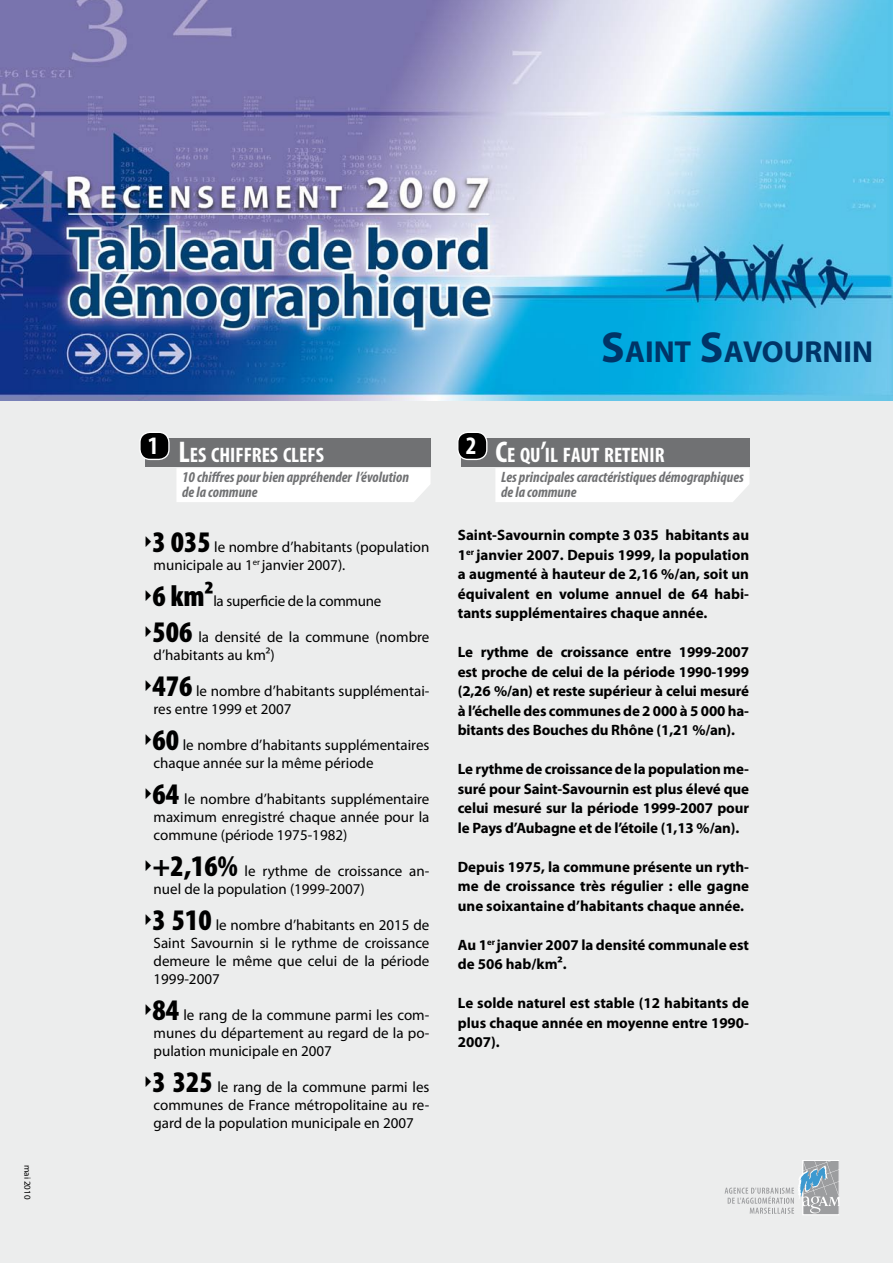
<style>
.page{position:relative;width:893px;height:1263px;background:#fff}
.page>*{position:absolute;margin:0;border:0;box-sizing:border-box;transform-origin:0 0}
.t1{font:700 30.45px "Myriad Pro";color:#003467}
.t2{font:700 condensed 25.2px "Myriad Pro";color:#fff}
.t3{font:700 condensed 21px "Myriad Pro";color:#fff}
.t4{font:700 15px/19.5px "Myriad Pro";color:#000;text-align:justify}
.t5{font:15px/18px "Myriad Pro";color:#000}
.t6{font:italic 700 condensed 15px/15px "Myriad Pro";color:#707173}
.t7{font:15px "Myriad Pro";letter-spacing:-.02em;color:#000}
.t8{font:9px "Myriad Pro";color:#000}
.s1{font-size:43.5px}
.s2{font-size:30px}
.s3{font-weight:900;font-stretch:condensed;font-size:30px}
</style>
<div class="page">
<div style="left:0;top:4px;width:893px;height:1259px;background:#eceded"></div>
<img style="left:0;top:0;width:893px;height:400px">
<svg style="left:725px;top:1160px;width:114px;height:55px"></svg>
<div style="left:145px;top:438px;width:286px;height:28px;background:#707173"></div>
<div style="left:177px;top:468px;width:253px;height:34px;background:#fff"></div>
<div style="left:495px;top:468px;width:254px;height:34px;background:#fff"></div>
<div style="left:461px;top:438px;width:288px;height:28px;background:#707173"></div>
<div style="left:140px;top:432px;width:29px;height:27px;background:#000;border-radius:10px"></div>
<div style="left:139px;top:432px;width:31px;height:28px;border:1px solid #fff;border-radius:10px"></div>
<div style="left:458px;top:432px;width:29px;height:27px;background:#000;border-radius:10px"></div>
<div style="left:457px;top:432px;width:30px;height:28px;border:1px solid #fff;border-radius:10px"></div>
<p class="t8" style="left:33px;top:1165px;width:36px;rotate:90deg">mai 2010</p>
<h1 class="t1" style="left:601px;top:332px;width:274px"><span class="s1">S</span>AINT <span class="s1">S</span>AVOURNIN</h1>
<h2 class="t2" style="left:148px;top:430px;width:12px">1</h2>
<h2 class="t2" style="left:466px;top:430px;width:12px">2</h2>
<h3 class="t3" style="left:495px;top:442px;width:171px"><span class="s2">C</span>E QU<span class="s2">’</span>IL FAUT RETENIR</h3>
<h3 class="t3" style="left:179px;top:442px;width:147px"><span class="s2">L</span>ES CHIFFRES CLEFS</h3>
<p class="t6" style="left:182px;top:470px;width:228px">10 chiffres pour bien appréhender l’évolution de la commune</p>
<p class="t6" style="left:501px;top:470px;width:244px">Les principales caractéristiques démographiques de la commune</p>
<p class="t5" style="left:153px;top:537px;width:278px"><span class="s3">3 035</span> le nombre d’habitants (population municipale au 1<sup>er</sup> janvier 2007).</p>
<p class="t7" style="left:153px;top:591px;width:230px"><span class="s3">6 km²</span>la superficie de la commune</p>
<p class="t5" style="left:153px;top:627px;width:278px"><span class="s3">506</span> la densité de la commune (nombre d’habitants au km²)</p>
<p class="t5" style="left:153px;top:681px;width:278px"><span class="s3">476</span> le nombre d’habitants supplémentai&shy;res entre 1999 et 2007</p>
<p class="t5" style="left:153px;top:735px;width:278px"><span class="s3">60</span> le nombre d’habitants supplémentaires chaque année sur la même période</p>
<p class="t5" style="left:153px;top:789px;width:278px;text-align:justify"><span class="s3">64</span> le nombre d’habitants supplémentaire maximum enregistré chaque année pour la commune (période 1975-1982)</p>
<p class="t5" style="left:153px;top:861px;width:278px"><span class="s3">+2,16%</span> le rythme de croissance an&shy;nuel de la population (1999-2007)</p>
<p class="t5" style="left:153px;top:915px;width:278px;text-align:justify"><span class="s3">3 510</span> le nombre d’habitants en 2015 de Saint Savournin si le rythme de croissance demeure le même que celui de la période 1999-2007</p>
<p class="t5" style="left:153px;top:1005px;width:278px;text-align:justify"><span class="s3">84</span> le rang de la commune parmi les com&shy;munes du département au regard de la po&shy;pulation municipale en 2007</p>
<p class="t5" style="left:153px;top:1077px;width:278px;text-align:justify"><span class="s3">3 325</span> le rang de la commune parmi les communes de France métropolitaine au re&shy;gard de la population municipale en 2007</p>
<p class="t4" style="left:458px;top:525px;width:293px">Saint-Savournin compte 3 035 habitants au 1<sup>er</sup> janvier 2007. Depuis 1999, la population a augmenté à hauteur de 2,16 %/an, soit un équivalent en volume annuel de 64 habi&shy;tants supplémentaires chaque année.</p>
<p class="t4" style="left:458px;top:642px;width:293px">Le rythme de croissance entre 1999-2007 est proche de celui de la période 1990-1999 (2,26 %/an) et reste supérieur à celui mesuré à l’échelle des communes de 2 000 à 5 000 ha&shy;bitants des Bouches du Rhône (1,21 %/an).</p>
<p class="t4" style="left:458px;top:759px;width:293px">Le rythme de croissance de la population me&shy;suré pour Saint-Savournin est plus élevé que celui mesuré sur la période 1999-2007 pour le Pays d’Aubagne et de l’étoile (1,13 %/an).</p>
<p class="t4" style="left:458px;top:857px;width:293px">Depuis 1975, la commune présente un ryth&shy;me de croissance très régulier : elle gagne une soixantaine d’habitants chaque année.</p>
<p class="t4" style="left:458px;top:935px;width:293px">Au 1<sup>er</sup> janvier 2007 la densité communale est de 506 hab/km².</p>
<p class="t4" style="left:458px;top:993px;width:293px">Le solde naturel est stable (12 habitants de plus chaque année en moyenne entre 1990- 2007).</p>
</div>
